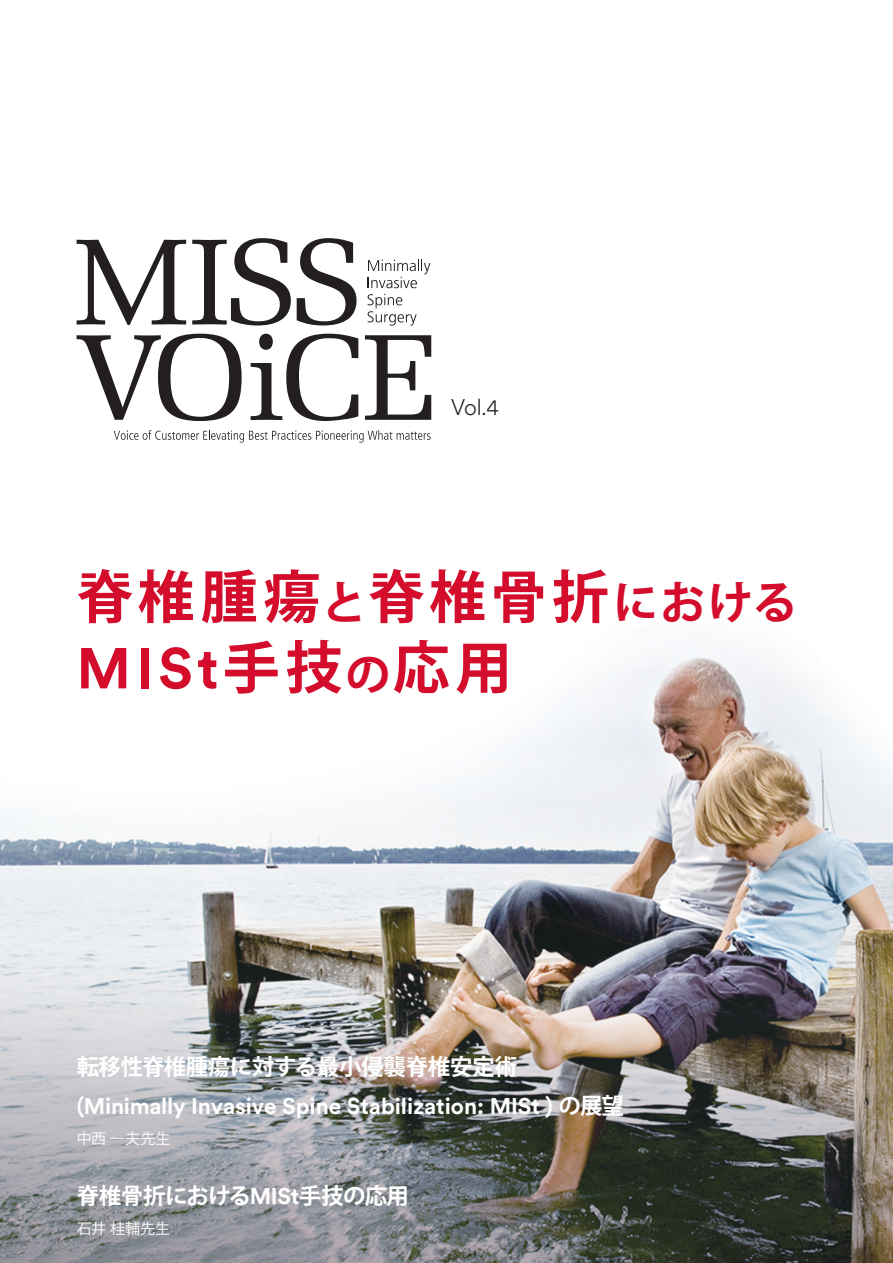
<style>
.page{position:relative;width:893px;height:1263px;background:#fff}
.page>*{position:absolute;margin:0;border:0;box-sizing:border-box;transform-origin:0 0}
.t1{font:700 57px "Koz Go Pro";letter-spacing:.08em;color:#d30d2b}
.t2{font:700 57px "J&J Circular";color:#d30d2b}
.t3{font:700 22.5px "J&J Circular";color:#fff}
.t4{font:700 22.5px "Koz Go Pro";letter-spacing:-.02em;color:#fff}
.t5{font:300 22.5px "J&J Circular";color:#231f20}
.t6{font:15px "Koz Go Pro";letter-spacing:.005em;color:#fff}
.s1{font-size:45px}
.s2{font-family:"Koz Go Pro"}
.s3{font-family:"Koz Go Pro";font-size:45px}
.s4{font-family:"J&J Circular"}
</style>
<div class="page">
<img style="left:0;top:239px;width:893px;height:1024px">
<svg style="left:77px;top:240px;width:109px;height:85px"></svg>
<svg style="left:192px;top:238px;width:99px;height:87px"></svg>
<svg style="left:297px;top:238px;width:60px;height:87px"></svg>
<svg style="left:114px;top:430px;width:317px;height:13px"></svg>
<svg style="left:77px;top:334px;width:165px;height:87px"></svg>
<svg style="left:251px;top:334px;width:107px;height:87px"></svg>
<svg style="left:365px;top:335px;width:66px;height:85px"></svg>
<svg style="left:368px;top:259px;width:62px;height:29px"></svg>
<svg style="left:368px;top:294px;width:49px;height:32px"></svg>
<p class="t5" style="left:451px;top:392px;width:50px">Vol.4</p>
<h1 class="t1" style="left:77px;top:560px;width:722px">脊椎腫瘍<span class="s1">と</span>脊椎骨折<span class="s1">における</span></h1>
<h1 class="t2" style="left:77px;top:629px;width:437px">MISt<span class="s2">手技</span><span class="s3">の</span><span class="s2">応用</span></h1>
<p class="t4" style="left:77px;top:1052px;width:442px">転移性脊椎腫瘍に対する最小侵襲脊椎安定術</p>
<p class="t3" style="left:77px;top:1091px;width:549px">(Minimally Invasive Spine Stabilization: MISt ) <span class="s2">の展望</span></p>
<p class="t6" style="left:77px;top:1129px;width:95px">中西一夫先生</p>
<p class="t4" style="left:77px;top:1181px;width:334px">脊椎骨折における<span class="s4">MISt</span>手技の応用</p>
<p class="t6" style="left:77px;top:1218px;width:95px">石井桂輔先生</p>
</div>
